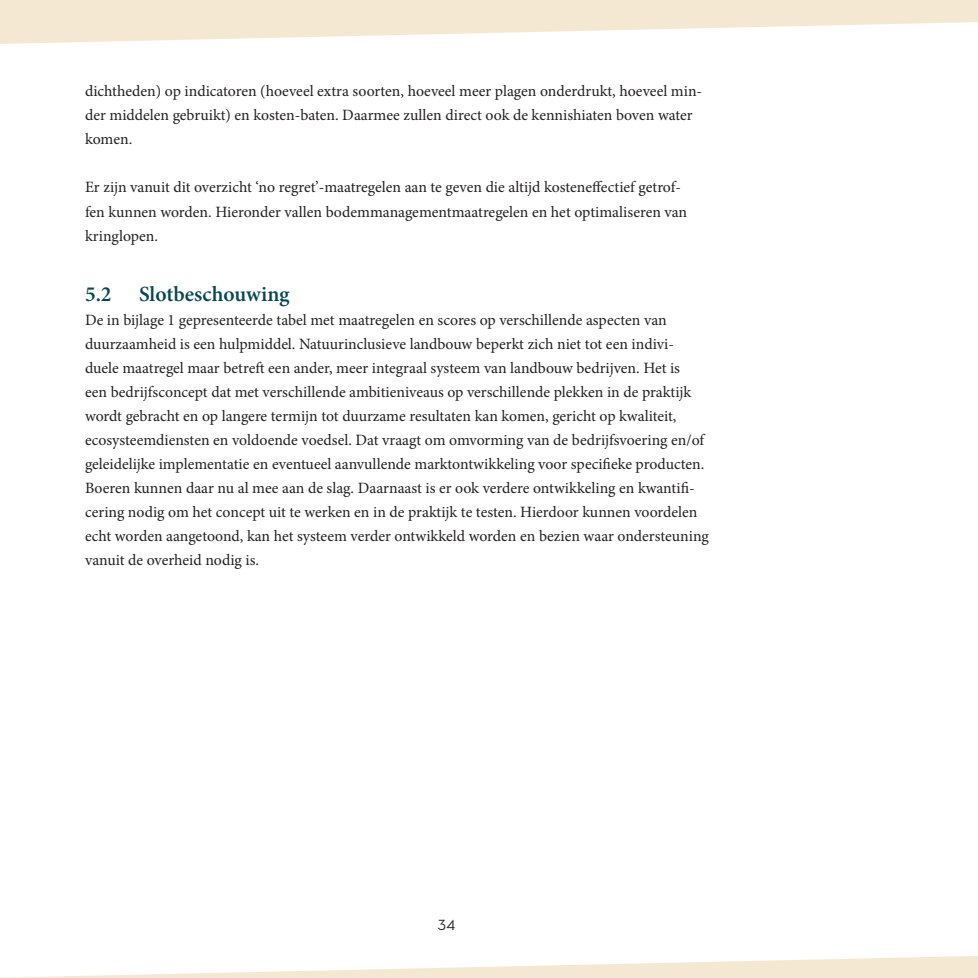
<style>
.page{position:relative;width:978px;height:978px;background:#fff}
.page>*{position:absolute;margin:0;border:0;box-sizing:border-box;transform-origin:0 0}
.t1{font:600 21.6px "Minion Pro";color:#07474f}
.t2{font:15.75px/24px "Minion Pro";color:#231f20}
.t3{font:15px "Neutraface 2 Text";color:#231f20}
</style>
<div class="page">
<svg style="left:0;top:0;width:978px;height:44px;fill:#f5e8d3"></svg>
<svg style="left:0;top:956px;width:978px;height:22px"></svg>
<p class="t2" style="left:85px;top:80px;width:619px">dichtheden) op indicatoren (hoeveel extra soorten, hoeveel meer plagen onderdrukt, hoeveel min&shy;der middelen gebruikt) en kosten-baten. Daarmee zullen direct ook de kennishiaten boven water komen.</p>
<p class="t2" style="left:85px;top:176px;width:604px">Er zijn vanuit dit overzicht ‘no regret’-maatregelen aan te geven die altijd kosteneffectief getrof&shy;fen kunnen worden. Hieronder vallen bodemmanagementmaatregelen en het optimaliseren van kringlopen.</p>
<h1 class="t1" style="left:85px;top:279px;width:28px">5.2</h1>
<h1 class="t1" style="left:139px;top:279px;width:152px">Slotbeschouwing</h1>
<p class="t2" style="left:85px;top:308px;width:625px">De in bijlage 1 gepresenteerde tabel met maatregelen en scores op verschillende aspecten van duurzaamheid is een hulpmiddel. Natuurinclusieve landbouw beperkt zich niet tot een indivi&shy;duele maatregel maar betreft een ander, meer integraal systeem van landbouw bedrijven. Het is<br>een bedrijfsconcept dat met verschillende ambitieniveaus op verschillende plekken in de praktijk wordt gebracht en op langere termijn tot duurzame resultaten kan komen, gericht op kwaliteit, ecosysteemdiensten en voldoende voedsel. Dat vraagt om omvorming van de bedrijfsvoering en/of geleidelijke implementatie en eventueel aanvullende marktontwikkeling voor specifieke producten.<br>Boeren kunnen daar nu al mee aan de slag. Daarnaast is er ook verdere ontwikkeling en kwantifi&shy;cering nodig om het concept uit te werken en in de praktijk te testen. Hierdoor kunnen voordelen echt worden aangetoond, kan het systeem verder ontwikkeld worden en bezien waar ondersteuning vanuit de overheid nodig is.</p>
<p class="t3" style="left:438px;top:915px;width:19px">34</p>
</div>
